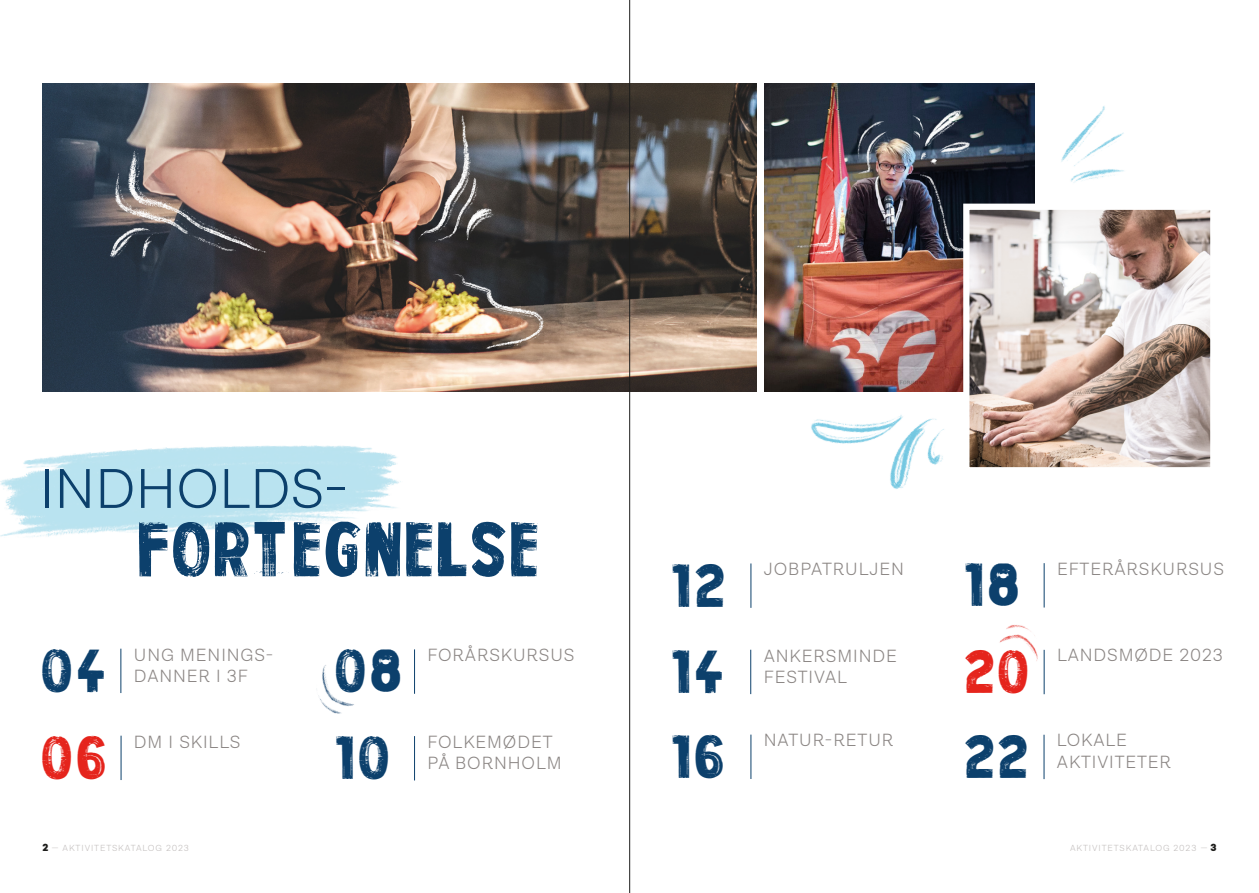
<style>
.page{position:relative;width:1259px;height:893px;background:#fff}
.page>*{position:absolute;margin:0;border:0;box-sizing:border-box;transform-origin:0 0}
.Rubrik_38_38{font:57px/68.4px "Personal Services";color:#0c406c}
.Rubrik_38_38-2{font:45px "Personal Services";letter-spacing:.05em;color:#0c406c}
.Rubrik_38_38-3{font:45px "Personal Services";color:#e5241c}
.Rubrik_38_38-4{font:300 18px/21.6px "Lota Grotesque";letter-spacing:.05em;color:#8b8684}
.t1{font:300 9px "Lota Grotesque";letter-spacing:.1em;color:#c2bebd}
.s1{font-family:"Lota Grotesque";font-weight:300}
.s2{font-weight:900;font-size:10.5px;color:#1d1d1b}
</style>
<div class="page">
<img style="left:764px;top:83px;width:260px;height:26px">
<img style="left:1024px;top:83px;width:11px;height:121px">
<img style="left:764px;top:109px;width:35px;height:282px">
<img style="left:799px;top:109px;width:225px;height:11px">
<img style="left:1005px;top:120px;width:19px;height:84px">
<img style="left:799px;top:359px;width:164px;height:32px">
<img style="left:795px;top:110px;width:210px;height:249px">
<img style="left:542px;top:83px;width:215px;height:308px">
<img style="left:43px;top:83px;width:74px;height:308px">
<img style="left:117px;top:349px;width:425px;height:42px">
<img style="left:111px;top:83px;width:432px;height:266px">
<img style="left:970px;top:211px;width:239px;height:255px">
<div style="left:963px;top:204px;width:253px;height:269px;border:6px solid #fff"></div>
<hr style="left:121px;top:649px;width:1px;height:44px;background:#0c406c">
<hr style="left:121px;top:736px;width:1px;height:44px;background:#0c406c">
<hr style="left:414px;top:649px;width:1px;height:45px;background:#0c406c">
<hr style="left:414px;top:736px;width:1px;height:44px;background:#0c406c">
<hr style="left:750px;top:563px;width:1px;height:45px;background:#0c406c">
<hr style="left:750px;top:650px;width:1px;height:44px;background:#0c406c">
<hr style="left:750px;top:735px;width:1px;height:44px;background:#0c406c">
<hr style="left:1044px;top:563px;width:1px;height:44px;background:#0c406c">
<hr style="left:1044px;top:650px;width:1px;height:44px;background:#0c406c">
<hr style="left:1043px;top:735px;width:1px;height:44px;background:#0c406c">
<img style="left:0;top:445px;width:401px;height:92px">
<img style="left:1038px;top:106px;width:111px;height:108px">
<img style="left:890px;top:396px;width:81px;height:93px">
<img style="left:800px;top:384px;width:112px;height:83px">
<img style="left:318px;top:665px;width:36px;height:49px">
<img style="left:999px;top:625px;width:46px;height:43px">
<hr style="left:629px;top:0;width:1px;height:893px;background:#1d1d1b">
<p class="Rubrik_38_38" style="left:139px;top:443px;width:405px;text-indent:-99px"><span class="s1">INDHOLDS-<br></span>FORTEGNELSE</p>
<p class="Rubrik_38_38-2" style="left:43px;top:637px;width:67px">04</p>
<p class="Rubrik_38_38-4" style="left:134px;top:644px;width:141px">UNG MENINGS-<br>DANNER I 3F</p>
<p class="Rubrik_38_38-3" style="left:43px;top:724px;width:68px">06</p>
<p class="Rubrik_38_38-4" style="left:134px;top:731px;width:108px">DM I SKILLS</p>
<p class="Rubrik_38_38-2" style="left:336px;top:637px;width:70px">08</p>
<p class="Rubrik_38_38-4" style="left:427px;top:644px;width:149px">FORÅRSKURSUS</p>
<p class="Rubrik_38_38-2" style="left:336px;top:724px;width:58px">10</p>
<p class="Rubrik_38_38-4" style="left:427px;top:731px;width:136px">FOLKEMØDET<br>PÅ BORNHOLM</p>
<p class="Rubrik_38_38-2" style="left:672px;top:552px;width:56px">12</p>
<p class="Rubrik_38_38-4" style="left:764px;top:559px;width:142px">JOBPATRULJEN</p>
<p class="Rubrik_38_38-2" style="left:672px;top:638px;width:55px">14</p>
<p class="Rubrik_38_38-4" style="left:764px;top:645px;width:134px">ANKERSMINDE<br>FESTIVAL</p>
<p class="Rubrik_38_38-2" style="left:672px;top:723px;width:56px">16</p>
<p class="Rubrik_38_38-4" style="left:764px;top:730px;width:131px">NATUR-RETUR</p>
<p class="Rubrik_38_38-2" style="left:965px;top:551px;width:58px">18</p>
<p class="Rubrik_38_38-4" style="left:1057px;top:558px;width:168px">EFTERÅRSKURSUS</p>
<p class="Rubrik_38_38-3" style="left:965px;top:638px;width:68px">20</p>
<p class="Rubrik_38_38-4" style="left:1057px;top:645px;width:167px">LANDSMØDE 2023</p>
<p class="Rubrik_38_38-2" style="left:965px;top:723px;width:65px">22</p>
<p class="Rubrik_38_38-4" style="left:1057px;top:730px;width:116px">LOKALE<br>AKTIVITETER</p>
<p class="t1" style="left:43px;top:843px;width:148px"><span class="s2">2</span> — AKTIVITETSKATALOG 2023</p>
<p class="t1" style="left:1070px;top:843px;width:148px">AKTIVITETSKATALOG 2023 — <span class="s2">3</span></p>
</div>
